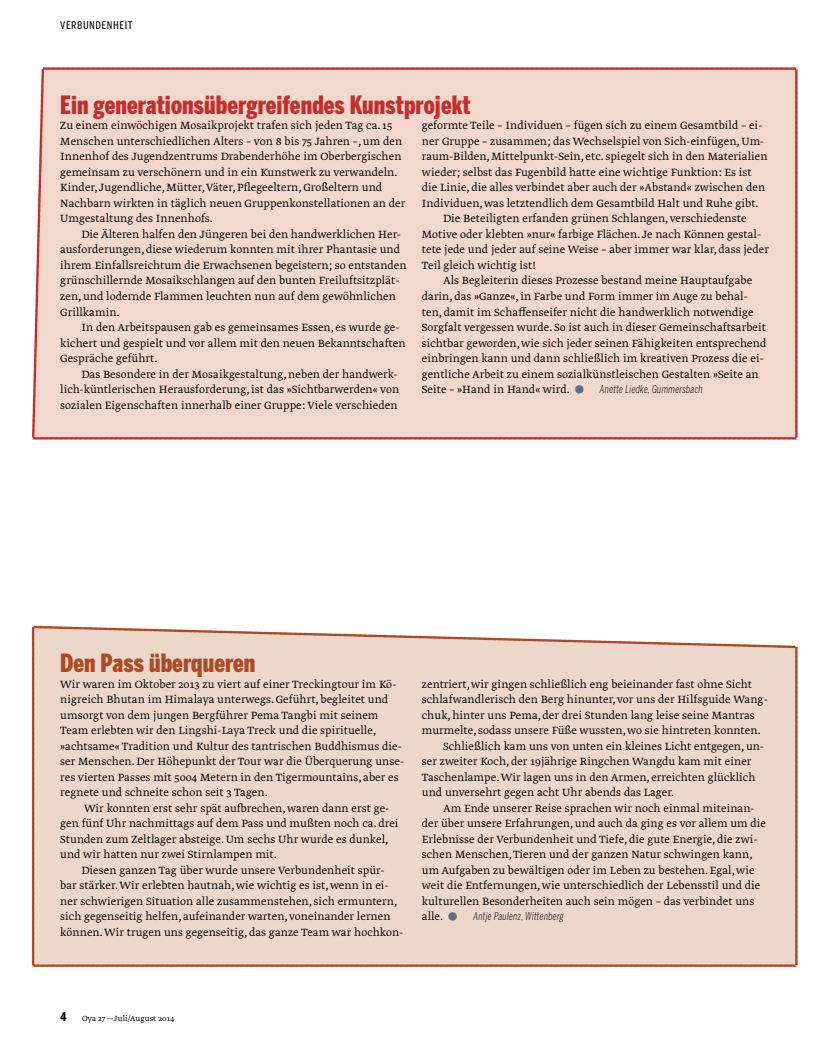
<style>
.page{position:relative;width:826px;height:1053px;background:#fff}
.page>*{position:absolute;margin:0;border:0;box-sizing:border-box;transform-origin:0 0}
.t1{font:900 25px "Benton Sans Comp";letter-spacing:.005em;color:#c1302f}
.t2{font:900 25px "Benton Sans Comp";letter-spacing:.005em;color:#ae4925}
.t3{font:13.12px "Benton Sans Comp Regular SC";letter-spacing:.04em;color:#000}
.t4{font:12.38px/15.5px "Greta Text Std Light Min";letter-spacing:.005em;color:#000}
.t5{font:italic 300 10.75px "Benton Sans Comp";letter-spacing:.02em;color:#000}
.t6{font:300 8.75px "Greta Text Std";letter-spacing:.015em;color:#000}
.s1{font-family:"Greta Text Std Light Min";font-weight:400;font-style:normal;font-size:32.5px;color:#5d6f7a}
.s2{font-family:"Benton Sans Comp Bold SC";font-weight:400;font-size:15px}
</style>
<div class="page">
<div style="left:32px;top:67px;width:766px;height:373px;background:#f2d7cd"></div>
<div style="left:31px;top:625px;width:767px;height:342px;background:#ecd8cb"></div>
<p class="t3" style="left:60px;top:16px;width:74px">VERBUNDENHEIT</p>
<h1 class="t1" style="left:60px;top:90px;width:412px">Ein generationsübergreifendes Kunstprojekt</h1>
<p class="t4" style="left:60px;top:119px;width:346px">Zu einem einwöchigen Mosaikprojekt trafen sich jeden Tag ca. 15<br>Menschen unterschiedlichen Alters – von 8 bis 75 Jahren –, um den Innenhof des Jugendzentrums Drabenderhöhe im Oberbergischen gemeinsam zu verschönern und in ein Kunstwerk zu verwandeln.<br>Kinder, Jugendliche, Mütter, Väter, Pflegeeltern, Großeltern und Nachbarn wirkten in täglich neuen Gruppenkonstellationen an der Umgestaltung des Innenhofs.</p>
<p class="t4" style="left:60px;top:227px;width:348px;text-indent:21px">Die Älteren halfen den Jüngeren bei den handwerklichen Her&shy;ausforderungen, diese wiederum konnten mit ihrer Phantasie und ihrem Einfallsreichtum die Erwachsenen begeistern; so entstanden grünschillernde Mosaikschlangen auf den bunten Freiluftsitzplät&shy;zen, und lodernde Flammen leuchten nun auf dem gewöhnlichen Grillkamin.</p>
<p class="t4" style="left:60px;top:320px;width:347px;text-indent:21px">In den Arbeitspausen gab es gemeinsames Essen, es wurde ge&shy;kichert und gespielt und vor allem mit den neuen Bekanntschaften<br>Gespräche geführt.</p>
<p class="t4" style="left:60px;top:367px;width:340px;text-indent:21px">Das Besondere in der Mosaikgestaltung, neben der handwerk&shy;lich-küntlerischen Herausforderung, ist das »Sichtbarwerden« von sozialen Eigenschaften innerhalb einer Gruppe: Viele verschieden</p>
<p class="t4" style="left:422px;top:119px;width:342px">geformte Teile – Individuen – fügen sich zu einem Gesamtbild – ei-</p>
<p class="t4" style="left:422px;top:134px;width:343px">ner Gruppe – zusammen; das Wechselspiel von Sich-einfügen, Um-</p>
<p class="t4" style="left:422px;top:150px;width:347px">raum-Bilden, Mittelpunkt-Sein, etc. spiegelt sich in den Materialien</p>
<p class="t4" style="left:422px;top:165px;width:331px">wieder; selbst das Fugenbild hatte eine wichtige Funktion: Es ist</p>
<p class="t4" style="left:422px;top:181px;width:345px">die Linie, die alles verbindet aber auch der »Abstand« zwischen den</p>
<p class="t4" style="left:422px;top:196px;width:338px">Individuen, was letztendlich dem Gesamtbild Halt und Ruhe gibt.</p>
<p class="t4" style="left:443px;top:212px;width:305px">Die Beteiligten erfanden grünen Schlangen, verschiedenste</p>
<p class="t4" style="left:422px;top:227px;width:341px">Motive oder klebten »nur« farbige Flächen. Je nach Können gestal-</p>
<p class="t4" style="left:422px;top:243px;width:348px">tete jede und jeder auf seine Weise – aber immer war klar, dass jeder</p>
<p class="t4" style="left:422px;top:258px;width:116px">Teil gleich wichtig ist!</p>
<p class="t4" style="left:443px;top:274px;width:310px">Als Begleiterin dieses Prozesse bestand meine Hauptaufgabe</p>
<p class="t4" style="left:422px;top:289px;width:327px">darin, das »Ganze«, in Farbe und Form immer im Auge zu behal-</p>
<p class="t4" style="left:422px;top:305px;width:333px">ten, damit im Schaffenseifer nicht die handwerklich notwendige</p>
<p class="t4" style="left:422px;top:320px;width:346px">Sorgfalt vergessen wurde. So ist auch in dieser Gemeinschaftsarbeit</p>
<p class="t4" style="left:422px;top:336px;width:346px">sichtbar geworden, wie sich jeder seinen Fähigkeiten entsprechend</p>
<p class="t4" style="left:422px;top:351px;width:343px">einbringen kann und dann schließlich im kreativen Prozess die ei-</p>
<p class="t4" style="left:422px;top:367px;width:338px">gentliche Arbeit zu einem sozialkünstleischen Gestalten »Seite an</p>
<p class="t4" style="left:422px;top:382px;width:149px">Seite – »Hand in Hand« wird.</p>
<p class="t5" style="left:571px;top:383px;width:133px"><span class="s1">•</span> Anette Liedke, Gummersbach</p>
<h1 class="t2" style="left:60px;top:648px;width:196px">Den Pass überqueren</h1>
<p class="t4" style="left:60px;top:677px;width:345px">Wir waren im Oktober 2013 zu viert auf einer Treckingtour im Kö&shy;nigreich Bhutan im Himalaya unterwegs. Geführt, begleitet und umsorgt von dem jungen Bergführer Pema Tangbi mit seinem Team erlebten wir den Lingshi-Laya Treck und die spirituelle, »achtsame« Tradition und Kultur des tantrischen Buddhismus die&shy;ser Menschen. Der Höhepunkt der Tour war die Überquerung unse&shy;res vierten Passes mit 5004 Metern in den Tigermountains, aber es regnete und schneite schon seit 3 Tagen.</p>
<p class="t4" style="left:60px;top:801px;width:340px;text-indent:24px">Wir konnten erst sehr spät aufbrechen, waren dann erst ge&shy;gen fünf Uhr nachmittags auf dem Pass und mußten noch ca. drei Stunden zum Zeltlager absteige. Um sechs Uhr wurde es dunkel, und wir hatten nur zwei Stirnlampen mit.</p>
<p class="t4" style="left:60px;top:863px;width:344px;text-indent:21px">Diesen ganzen Tag über wurde unsere Verbundenheit spür&shy;bar stärker. Wir erlebten hautnah, wie wichtig es ist, wenn in ei&shy;ner schwierigen Situation alle zusammenstehen, sich ermuntern, sich gegenseitig helfen, aufeinander warten, voneinander lernen können. Wir trugen uns gegenseitig, das ganze Team war hochkon-</p>
<p class="t4" style="left:422px;top:677px;width:332px">zentriert, wir gingen schließlich eng beieinander fast ohne Sicht</p>
<p class="t4" style="left:422px;top:692px;width:347px">schlafwandlerisch den Berg hinunter, vor uns der Hilfsguide Wang-</p>
<p class="t4" style="left:422px;top:708px;width:334px">chuk, hinter uns Pema, der drei Stunden lang leise seine Mantras</p>
<p class="t4" style="left:422px;top:723px;width:340px">murmelte, sodass unsere Füße wussten, wo sie hintreten konnten.</p>
<p class="t4" style="left:443px;top:739px;width:322px">Schließlich kam uns von unten ein kleines Licht entgegen, un-</p>
<p class="t4" style="left:422px;top:754px;width:331px">ser zweiter Koch, der 19jährige Ringchen Wangdu kam mit einer</p>
<p class="t4" style="left:422px;top:770px;width:335px">Taschenlampe. Wir lagen uns in den Armen, erreichten glücklich</p>
<p class="t4" style="left:422px;top:785px;width:254px">und unversehrt gegen acht Uhr abends das Lager.</p>
<p class="t4" style="left:443px;top:801px;width:313px">Am Ende unserer Reise sprachen wir noch einmal miteinan-</p>
<p class="t4" style="left:422px;top:816px;width:346px">der über unsere Erfahrungen, und auch da ging es vor allem um die</p>
<p class="t4" style="left:422px;top:832px;width:337px">Erlebnisse der Verbundenheit und Tiefe, die gute Energie, die zwi-</p>
<p class="t4" style="left:422px;top:847px;width:332px">schen Menschen, Tieren und der ganzen Natur schwingen kann,</p>
<p class="t4" style="left:422px;top:863px;width:334px">um Aufgaben zu bewältigen oder im Leben zu bestehen. Egal, wie</p>
<p class="t4" style="left:422px;top:878px;width:340px">weit die Entfernungen, wie unterschiedlich der Lebensstil und die</p>
<p class="t4" style="left:422px;top:894px;width:334px">kulturellen Besonderheiten auch sein mögen – das verbindet uns</p>
<p class="t4" style="left:422px;top:909px;width:23px">alle.</p>
<p class="t5" style="left:445px;top:910px;width:121px"><span class="s1">•</span> Antje Paulenz, Wittenberg</p>
<p class="t6" style="left:60px;top:1013px;width:115px"><span class="s2">4</span> Oya 27 —Juli/August 2014</p>
</div>
